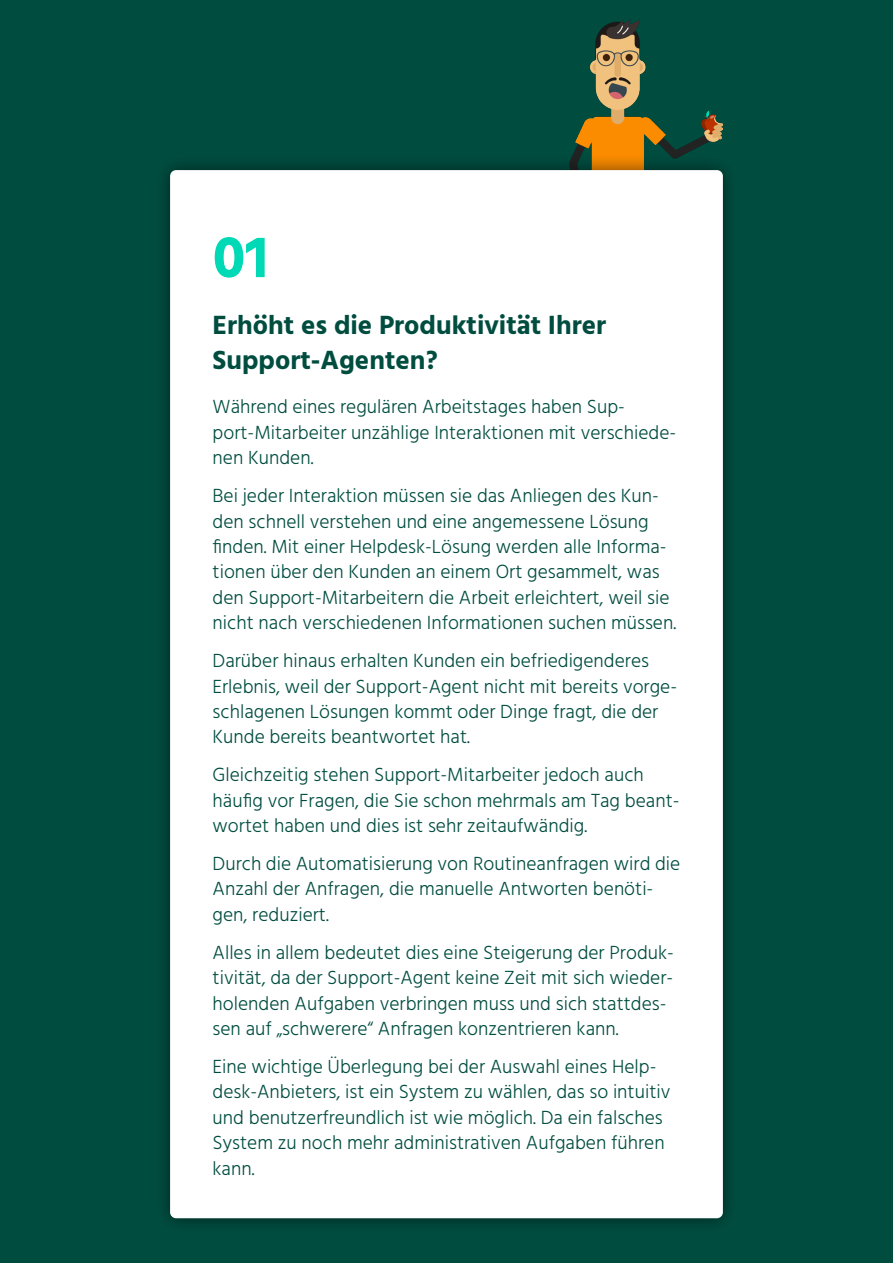
<style>
.page{position:relative;width:893px;height:1263px;background:#004d40}
.page>*{position:absolute;margin:0;border:0;box-sizing:border-box;transform-origin:0 0}
.Tal{font:700 60px "Hind";color:#00d9b5}
.t1{font:700 27px/35.1px "Hind";color:#004d40}
.Brødtekst{font:300 19.5px/25.3px "Hind";color:#004d40}
</style>
<div class="page">
<img style="left:574px;top:20px;width:149px;height:133px">
<div style="left:153px;top:153px;width:586px;height:1082px;background:#000;opacity:.5"></div>
<div style="left:170px;top:170px;width:553px;height:1048px;background:#fff;border-radius:6px"></div>
<p class="Tal" style="left:213px;top:221px;width:57px">01</p>
<h2 class="t1" style="left:213px;top:307px;width:395px">Erhöht es die Produktivität Ihrer<br>Support-Agenten?</h2>
<p class="Brødtekst" style="left:213px;top:395px;width:465px">Während eines regulären Arbeitstages haben Sup&shy;port-Mitarbeiter unzählige Interaktionen mit verschiede&shy;nen Kunden.</p>
<p class="Brødtekst" style="left:213px;top:484px;width:465px">Bei jeder Interaktion müssen sie das Anliegen des Kun&shy;den schnell verstehen und eine angemessene Lösung finden. Mit einer Helpdesk-Lösung werden alle Informa&shy;tionen über den Kunden an einem Ort gesammelt, was den Support-Mitarbeitern die Arbeit erleichtert, weil sie nicht nach verschiedenen Informationen suchen müssen.</p>
<p class="Brødtekst" style="left:213px;top:649px;width:466px">Darüber hinaus erhalten Kunden ein befriedigenderes Erlebnis, weil der Support-Agent nicht mit bereits vorge&shy;schlagenen Lösungen kommt oder Dinge fragt, die der Kunde bereits beantwortet hat.</p>
<p class="Brødtekst" style="left:213px;top:763px;width:468px">Gleichzeitig stehen Support-Mitarbeiter jedoch auch häufig vor Fragen, die Sie schon mehrmals am Tag beant&shy;wortet haben und dies ist sehr zeitaufwändig.</p>
<p class="Brødtekst" style="left:213px;top:852px;width:469px">Durch die Automatisierung von Routineanfragen wird die<br>Anzahl der Anfragen, die manuelle Antworten benöti&shy;gen, reduziert.</p>
<p class="Brødtekst" style="left:213px;top:941px;width:463px">Alles in allem bedeutet dies eine Steigerung der Produk&shy;tivität, da der Support-Agent keine Zeit mit sich wieder&shy;holenden Aufgaben verbringen muss und sich stattdes&shy;sen auf „schwerere“ Anfragen konzentrieren kann.</p>
<p class="Brødtekst" style="left:213px;top:1055px;width:459px">Eine wichtige Überlegung bei der Auswahl eines Help&shy;desk-Anbieters, ist ein System zu wählen, das so intuitiv und benutzerfreundlich ist wie möglich. Da ein falsches System zu noch mehr administrativen Aufgaben führen kann.</p>
</div>
